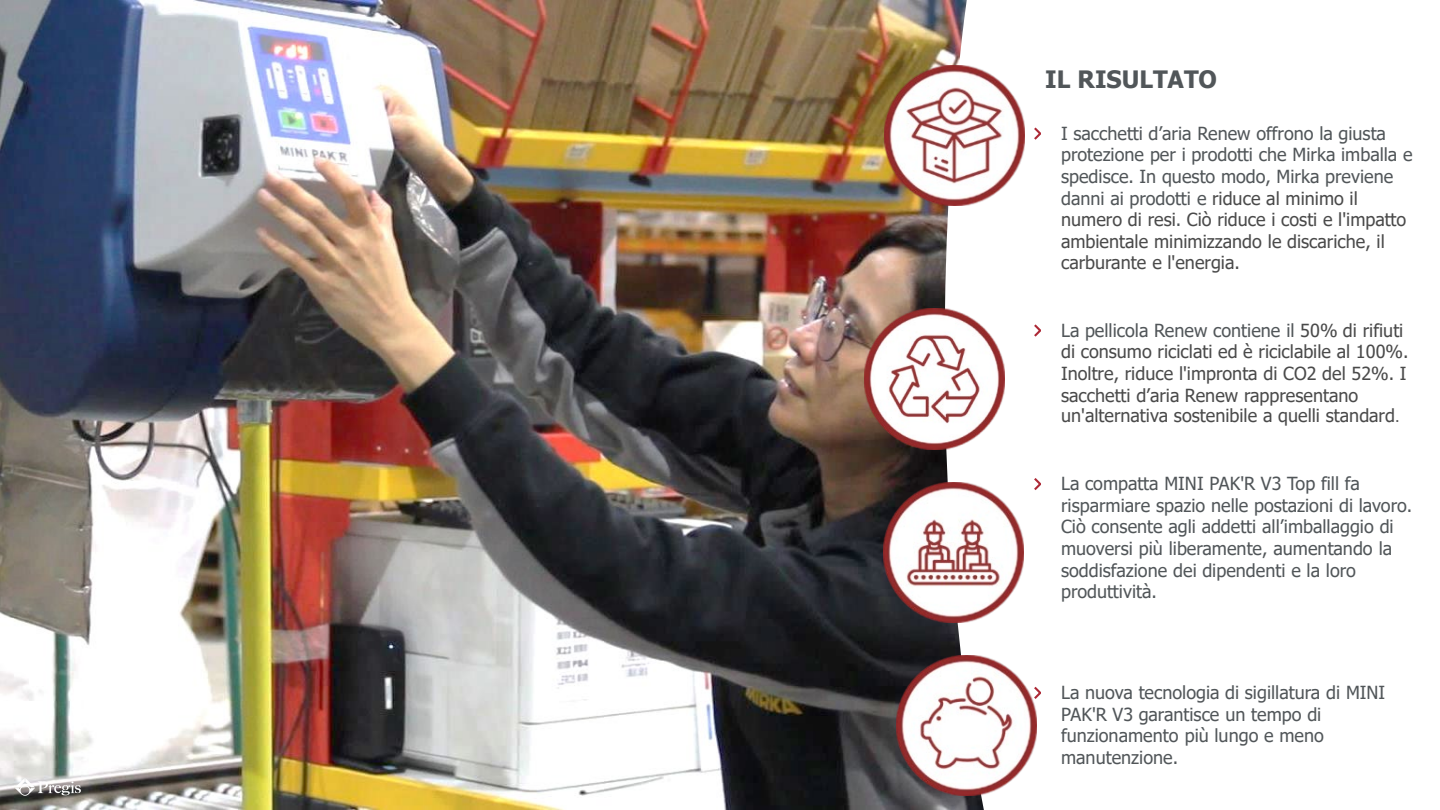
<style>
.page{position:relative;width:1440px;height:810px;background:#fff}
.page>*{position:absolute;margin:0;border:0;box-sizing:border-box;transform-origin:0 0}
.t1{font:700 24px "Tahoma";color:#515659}
.t2{font:18px/21.6px "Tahoma";color:#515659}
.t3{font:18px/21.5px "Tahoma";color:#4a4a4a}
.s1{color:#4a4a4a}
.s2{color:#515659}
.s3{font-family:"Roboto"}
</style>
<div class="page">
<img style="left:0;top:0;width:984px;height:810px">
<img style="left:885px;top:66px;width:140px;height:140px">
<img style="left:883px;top:482px;width:141px;height:141px">
<img style="left:897px;top:655px;width:140px;height:141px">
<svg style="left:15px;top:778px;width:66px;height:18px"></svg>
<svg style="left:1034px;top:127px;width:7px;height:13px"></svg>
<svg style="left:1034px;top:324px;width:7px;height:13px"></svg>
<svg style="left:1034px;top:478px;width:7px;height:12px"></svg>
<svg style="left:1034px;top:686px;width:7px;height:13px"></svg>
<img style="left:864px;top:309px;width:140px;height:140px">
<p class="t1" style="left:1045px;top:62px;width:173px">IL RISULTATO</p>
<p class="t2" style="left:1061px;top:123px;width:353px">I sacchetti d’aria Renew offrono la giusta protezione per i prodotti che Mirka imballa e spedisce. In questo modo, Mirka previene danni ai prodotti e <span class="s1">riduce al minimo il numero di resi</span>. <span class="s1">Ciò riduce i costi e l'impatto ambientale minimizzando le discariche, il carburante e l'energia.</span></p>
<p class="t3" style="left:1061px;top:320px;width:349px"><span class="s2">La pellicola Renew contiene il</span> 50% di rifiuti di consumo riciclati ed è riciclabile al 100%.<br>Inoltre, riduce l'impronta di CO2 del 52%. I sacchetti d’aria Renew rappresentano un'alternativa sostenibile a quelli standard<span class="s3">.</span></p>
<p class="t2" style="left:1061px;top:474px;width:353px">La compatta MINI PAK'R V3 Top fill fa risparmiare spazio nelle postazioni di lavoro.<br>Ciò consente agli addetti all’imballaggio di muoversi più liberamente, aumentando la soddisfazione dei dipendenti e la loro produttività.</p>
<p class="t2" style="left:1061px;top:683px;width:326px">La nuova tecnologia di sigillatura di MINI<br>PAK'R V3 garantisce un tempo di funzionamento più lungo e meno manutenzione.</p>
</div>
